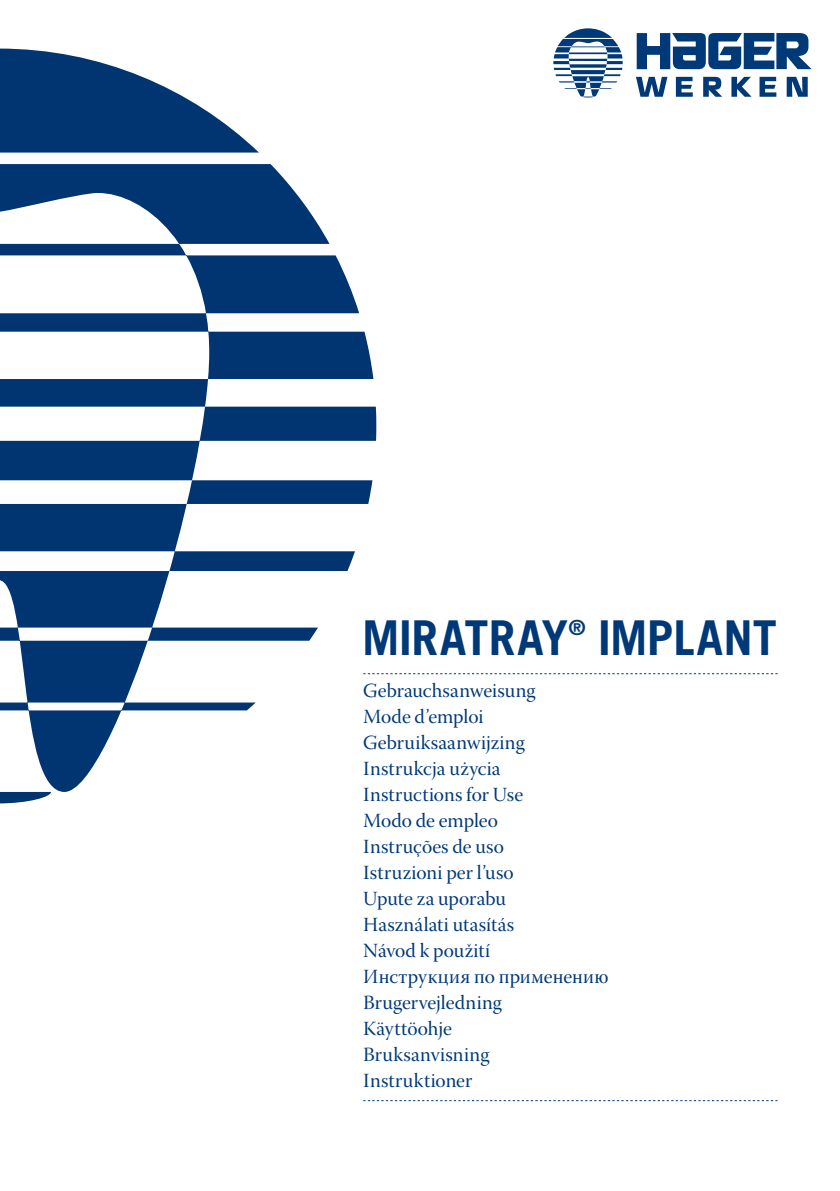
<style>
.page{position:relative;width:840px;height:1191px;background:#fff}
.page>*{position:absolute;margin:0;border:0;box-sizing:border-box;transform-origin:0 0}
.t1{font:700 48px "Trade Gothic";color:#003978}
.t2{font:700 20.8px "Trade Gothic";color:#003978}
.t3{font:20px/26px "Warnock Pro Subh";letter-spacing:.005em;color:#003978}
</style>
<div class="page">
<svg style="left:553px;top:28px;width:69px;height:70px"></svg>
<svg style="left:636px;top:33px;width:175px;height:36px"></svg>
<svg style="left:703px;top:77px;width:18px;height:20px"></svg>
<svg style="left:636px;top:77px;width:31px;height:20px"></svg>
<svg style="left:675px;top:77px;width:17px;height:20px"></svg>
<svg style="left:731px;top:77px;width:20px;height:20px"></svg>
<svg style="left:759px;top:77px;width:17px;height:20px"></svg>
<svg style="left:786px;top:77px;width:21px;height:20px"></svg>
<svg style="left:0;top:49px;width:376px;height:754px"></svg>
<svg style="left:363px;top:673px;width:414px;height:1px"></svg>
<svg style="left:363px;top:1100px;width:414px;height:1px"></svg>
<h1 class="t1" style="left:362px;top:608px;width:207px">MIRATRAY</h1>
<p class="t2" style="left:568px;top:614px;width:18px">®</p>
<h1 class="t1" style="left:597px;top:608px;width:181px">IMPLANT</h1>
<p class="t3" style="left:363px;top:679px;width:247px">Gebrauchsanweisung<br>Mode d’emploi<br>Gebruiksaanwijzing<br>Instrukcja użycia<br>Instructions for Use<br>Modo de empleo<br>Instruções de uso<br>Istruzioni per l’uso<br>Upute za uporabu<br>Használati utasítás<br>Návod k použití<br>Инструкция по применению<br>Brugervejledning<br>Käyttöohje<br>Bruksanvisning<br>Instruktioner</p>
</div>
